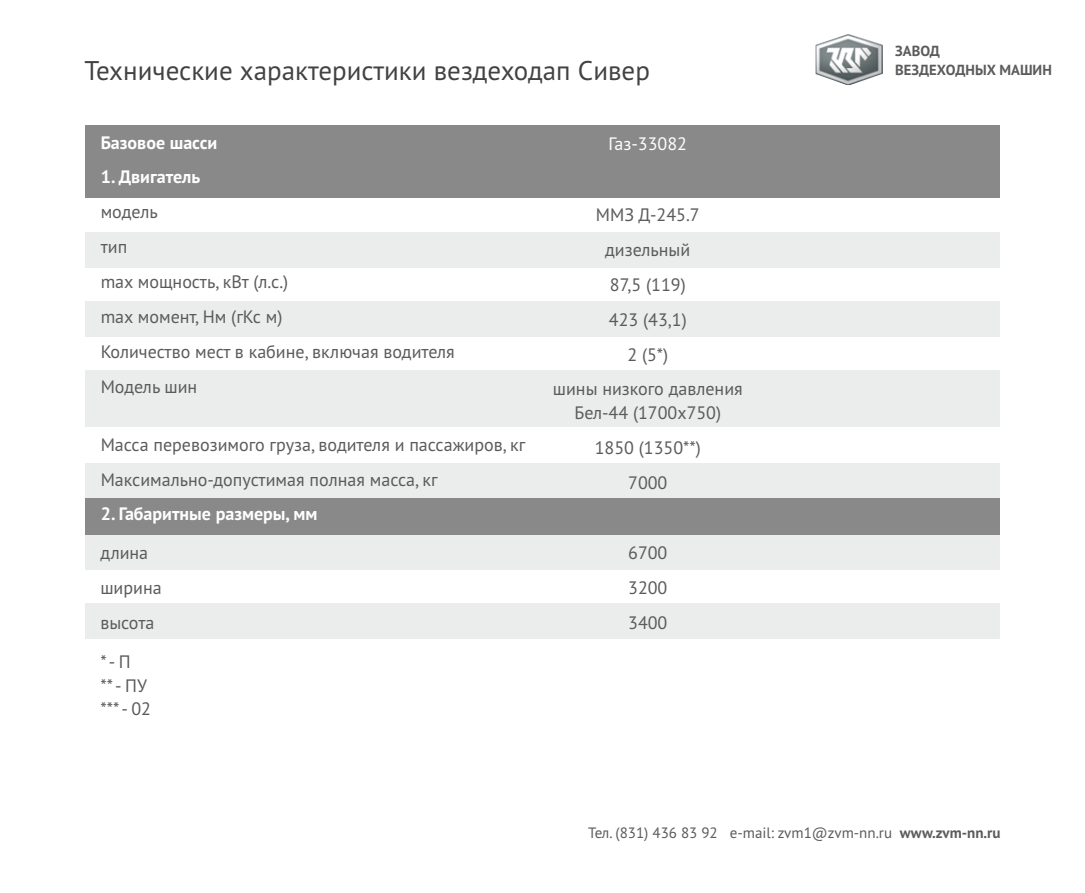
<style>
.page{position:relative;width:1085px;height:893px;background:#fff}
.page>*{position:absolute;margin:0;border:0;box-sizing:border-box;transform-origin:0 0}
.t1{font:27px "PT Sans";color:#434242}
.t2{font:18px/35px "PT Sans";color:#5b5b5b}
.t3{font:700 18px "PT Sans";color:#fefefe}
.t4{font:18px "PT Sans";color:#fefefe}
.t5{font:15px "PT Sans";color:#5b5b5b}
.t6{font:700 14.55px/18.9px "PT Sans";color:#5b5b5b}
.s1{font-weight:700}
</style>
<div class="page">
<div style="left:85px;top:603px;width:914px;height:35px;background:#ebecec"></div>
<div style="left:85px;top:534px;width:914px;height:36px;background:#ebecec"></div>
<div style="left:85px;top:463px;width:914px;height:37px;background:#ebecec"></div>
<div style="left:85px;top:370px;width:914px;height:56px;background:#ebecec"></div>
<div style="left:85px;top:301px;width:914px;height:36px;background:#ebecec"></div>
<div style="left:85px;top:233px;width:914px;height:35px;background:#ebecec"></div>
<div style="left:85px;top:125px;width:914px;height:72px;background:#898989"></div>
<img style="left:815px;top:34px;width:67px;height:51px">
<div style="left:85px;top:498px;width:914px;height:36px;background:#898989"></div>
<h1 class="t1" style="left:85px;top:52px;width:567px">Технические характеристики вездеходап Сивер</h1>
<p class="t3" style="left:101px;top:130px;width:118px">Базовое шасси</p>
<p class="t4" style="left:608px;top:132px;width:80px">Газ-33082</p>
<p class="t3" style="left:101px;top:165px;width:101px">1. Двигатель</p>
<p class="t2" style="left:101px;top:194px;width:355px">модель<br>тип<br>max мощность, кВт (л.с.)<br>max момент, Нм (гКс м)<br>Количество мест в кабине, включая водителя<br>Модель шин</p>
<p class="t2" style="left:101px;top:427px;width:426px">Масса перевозимого груза, водителя и пассажиров, кг<br>Максимально-допустимая полная масса, кг</p>
<p class="t3" style="left:101px;top:501px;width:218px">2. Габаритные размеры, мм</p>
<p class="t2" style="left:100px;top:535px;width:63px">длина ширина высота</p>
<p class="t2" style="left:100px;top:650px;width:52px;line-height:23.2px">*- П **- ПУ ***- 02</p>
<p class="t2" style="left:552px;top:197px;width:191px;text-align:center">ММЗ Д-245.7 дизельный<br>87,5 (119)<br>423 (43,1)<br>2 (5*)<br>шины низкого давления</p>
<p class="t2" style="left:574px;top:395px;width:148px;text-align:center">Бел-44 (1700х750)<br>1850 (1350**)<br>7000</p>
<p class="t2" style="left:628px;top:535px;width:41px;text-align:justify">6700<br>3200<br>3400</p>
<p class="t6" style="left:895px;top:41px;width:158px">ЗАВОД<br>ВЕЗДЕХОДНЫХ МАШИН</p>
<p class="t5" style="left:588px;top:823px;width:414px">Тел. (831) 436 83 92 e-mail: zvm1@zvm-nn.ru <span class="s1">www.zvm-nn.ru</span></p>
</div>
